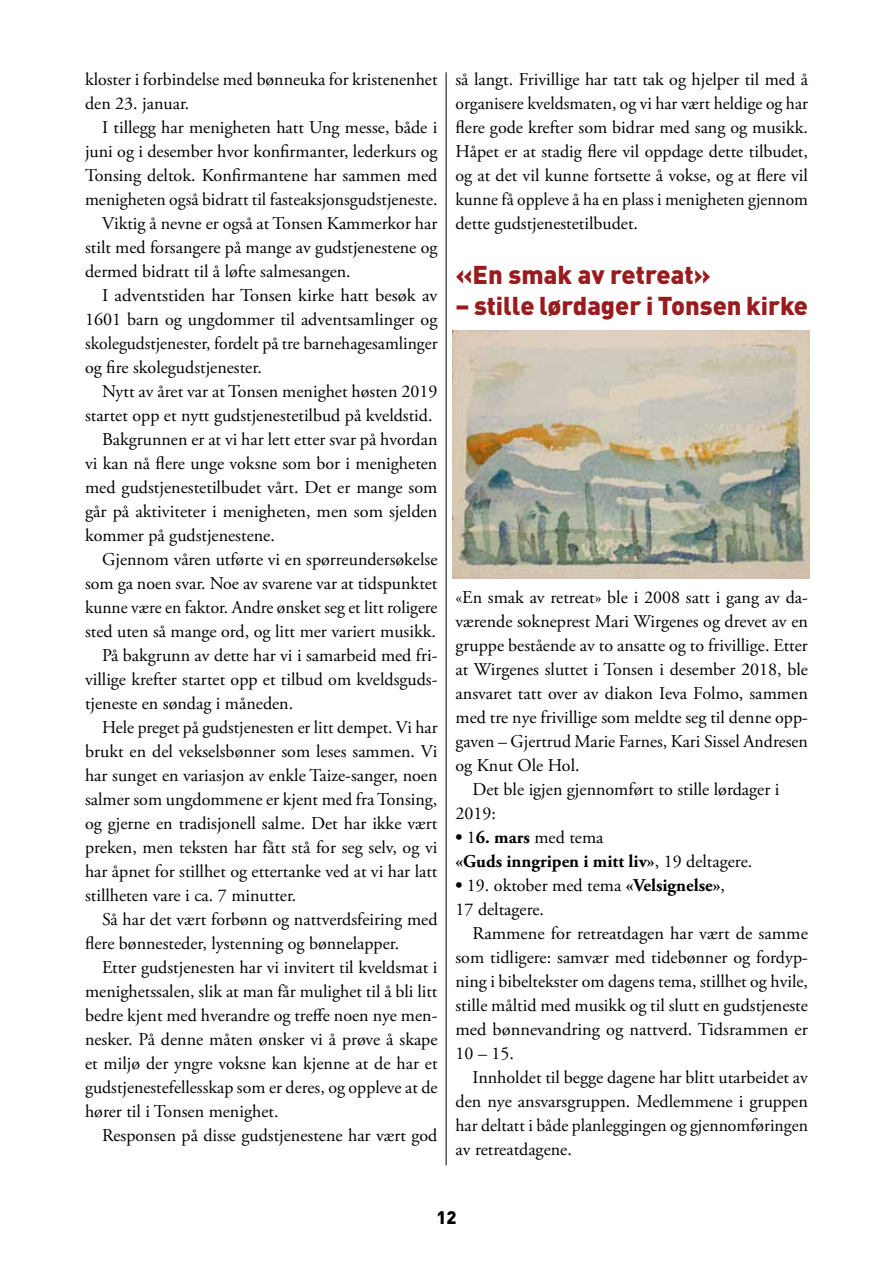
<style>
.page{position:relative;width:893px;height:1263px;background:#fff}
.page>*{position:absolute;margin:0;border:0;box-sizing:border-box;transform-origin:0 0}
.t1{font:900 25.5px "DINOT";color:#991b1e}
.t2{font:18px/24px "Adobe Garamond Pro";color:#000;text-align:justify}
.t3{font:700 18px/24px "Adobe Garamond Pro";color:#000}
.t4{font:900 18px "DINOT";color:#000}
.s1{font-weight:400}
.s2{font-weight:700}
</style>
<div class="page">
<hr style="left:446px;top:72px;width:1px;height:1093px;background:#000">
<img style="left:453px;top:331px;width:357px;height:247px">
<p class="t2" style="left:85px;top:68px;width:354px">kloster i forbindelse med bønneuka for kristenenhet den 23. januar.</p>
<p class="t2" style="left:102px;top:116px;width:337px">I tillegg har menigheten hatt Ung messe, både i</p>
<p class="t2" style="left:85px;top:140px;width:354px">juni og i desember hvor konfirmanter, lederkurs og</p>
<p class="t2" style="left:85px;top:164px;width:354px">Tonsing deltok. Konfirmantene har sammen med</p>
<p class="t2" style="left:85px;top:188px;width:354px">menigheten også bidratt til fasteaksjonsgudstjeneste.</p>
<p class="t2" style="left:102px;top:212px;width:337px">Viktig å nevne er også at Tonsen Kammerkor har</p>
<p class="t2" style="left:85px;top:236px;width:354px">stilt med forsangere på mange av gudstjenestene og</p>
<p class="t2" style="left:85px;top:260px;width:267px">dermed bidratt til å løfte salmesangen.</p>
<p class="t2" style="left:102px;top:284px;width:337px">I adventstiden har Tonsen kirke hatt besøk av</p>
<p class="t2" style="left:85px;top:308px;width:354px">1601 barn og ungdommer til adventsamlinger og</p>
<p class="t2" style="left:85px;top:332px;width:354px">skolegudstjenester, fordelt på tre barnehagesamlinger</p>
<p class="t2" style="left:85px;top:356px;width:178px">og fire skolegudstjenester.</p>
<p class="t2" style="left:102px;top:380px;width:337px">Nytt av året var at Tonsen menighet høsten 2019</p>
<p class="t2" style="left:85px;top:404px;width:349px">startet opp et nytt gudstjenestetilbud på kveldstid.</p>
<p class="t2" style="left:102px;top:428px;width:337px">Bakgrunnen er at vi har lett etter svar på hvordan</p>
<p class="t2" style="left:85px;top:452px;width:354px">vi kan nå flere unge voksne som bor i menigheten</p>
<p class="t2" style="left:85px;top:476px;width:354px">med gudstjenestetilbudet vårt. Det er mange som</p>
<p class="t2" style="left:85px;top:500px;width:354px">går på aktiviteter i menigheten, men som sjelden</p>
<p class="t2" style="left:85px;top:524px;width:191px">kommer på gudstjenestene.</p>
<p class="t2" style="left:102px;top:548px;width:337px">Gjennom våren utførte vi en spørreundersøkelse</p>
<p class="t2" style="left:85px;top:572px;width:354px">som ga noen svar. Noe av svarene var at tidspunktet</p>
<p class="t2" style="left:85px;top:596px;width:354px">kunne være en faktor. Andre ønsket seg et litt roligere</p>
<p class="t2" style="left:85px;top:620px;width:352px">sted uten så mange ord, og litt mer variert musikk.</p>
<p class="t2" style="left:102px;top:644px;width:337px">På bakgrunn av dette har vi i samarbeid med fri-</p>
<p class="t2" style="left:85px;top:668px;width:354px">villige krefter startet opp et tilbud om kveldsguds-</p>
<p class="t2" style="left:85px;top:692px;width:210px">tjeneste en søndag i måneden.</p>
<p class="t2" style="left:102px;top:716px;width:337px">Hele preget på gudstjenesten er litt dempet. Vi har</p>
<p class="t2" style="left:85px;top:740px;width:354px">brukt en del vekselsbønner som leses sammen. Vi</p>
<p class="t2" style="left:85px;top:764px;width:354px">har sunget en variasjon av enkle Taize-sanger, noen</p>
<p class="t2" style="left:85px;top:788px;width:354px">salmer som ungdommene er kjent med fra Tonsing,</p>
<p class="t2" style="left:85px;top:812px;width:354px">og gjerne en tradisjonell salme. Det har ikke vært</p>
<p class="t2" style="left:85px;top:836px;width:354px">preken, men teksten har fått stå for seg selv, og vi</p>
<p class="t2" style="left:85px;top:860px;width:354px">har åpnet for stillhet og ettertanke ved at vi har latt</p>
<p class="t2" style="left:85px;top:884px;width:213px">stillheten vare i ca. 7 minutter.</p>
<p class="t2" style="left:102px;top:908px;width:337px">Så har det vært forbønn og nattverdsfeiring med</p>
<p class="t2" style="left:85px;top:932px;width:316px">flere bønnesteder, lystenning og bønnelapper.</p>
<p class="t2" style="left:102px;top:956px;width:337px">Etter gudstjenesten har vi invitert til kveldsmat i</p>
<p class="t2" style="left:85px;top:980px;width:354px">menighetssalen, slik at man får mulighet til å bli litt</p>
<p class="t2" style="left:85px;top:1004px;width:354px">bedre kjent med hverandre og treffe noen nye men-</p>
<p class="t2" style="left:85px;top:1028px;width:354px">nesker. På denne måten ønsker vi å prøve å skape</p>
<p class="t2" style="left:85px;top:1052px;width:354px">et miljø der yngre voksne kan kjenne at de har et</p>
<p class="t2" style="left:85px;top:1076px;width:354px">gudstjenestefellesskap som er deres, og oppleve at de</p>
<p class="t2" style="left:85px;top:1100px;width:195px">hører til i Tonsen menighet.</p>
<p class="t2" style="left:102px;top:1124px;width:337px">Responsen på disse gudstjenestene har vært god</p>
<p class="t2" style="left:455px;top:68px;width:354px">så langt. Frivillige har tatt tak og hjelper til med å organisere kveldsmaten, og vi har vært heldige og har flere gode krefter som bidrar med sang og musikk.<br>Håpet er at stadig flere vil oppdage dette tilbudet, og at det vil kunne fortsette å vokse, og at flere vil kunne få oppleve å ha en plass i menigheten gjennom dette gudstjenestetilbudet.</p>
<h1 class="t1" style="left:455px;top:258px;width:257px">«En smak av retreat»</h1>
<h1 class="t1" style="left:455px;top:288px;width:354px">– stille lørdager i Tonsen kirke</h1>
<p class="t2" style="left:455px;top:585px;width:354px">«En smak av retreat» ble i 2008 satt i gang av da-</p>
<p class="t2" style="left:455px;top:609px;width:354px">værende sokneprest Mari Wirgenes og drevet av en</p>
<p class="t2" style="left:455px;top:633px;width:354px">gruppe bestående av to ansatte og to frivillige. Etter</p>
<p class="t2" style="left:455px;top:657px;width:354px">at Wirgenes sluttet i Tonsen i desember 2018, ble</p>
<p class="t2" style="left:455px;top:681px;width:354px">ansvaret tatt over av diakon Ieva Folmo, sammen</p>
<p class="t2" style="left:455px;top:705px;width:354px">med tre nye frivillige som meldte seg til denne opp-</p>
<p class="t2" style="left:455px;top:729px;width:354px">gaven – Gjertrud Marie Farnes, Kari Sissel Andresen</p>
<p class="t2" style="left:455px;top:753px;width:126px">og Knut Ole Hol.</p>
<p class="t2" style="left:472px;top:777px;width:308px">Det ble igjen gjennomført to stille lørdager i</p>
<p class="t2" style="left:455px;top:801px;width:42px">2019:</p>
<p class="t3" style="left:455px;top:825px;width:298px">• <span class="s1">1</span>6. mars <span class="s1">med tema<br></span>«Guds inngripen i mitt liv»<span class="s1">, 19 deltagere.</span></p>
<p class="t2" style="left:455px;top:873px;width:271px"><span class="s2">•</span> 19. oktober med tema <span class="s2">«Velsignelse»</span>,<br>17 deltagere.</p>
<p class="t2" style="left:455px;top:921px;width:354px;text-indent:17px">Rammene for retreatdagen har vært de samme som tidligere: samvær med tidebønner og fordyp&shy;ning i bibeltekster om dagens tema, stillhet og hvile, stille måltid med musikk og til slutt en gudstjeneste med bønnevandring og nattverd. Tidsrammen er 10 – 15.</p>
<p class="t2" style="left:455px;top:1065px;width:354px;text-indent:17px">Innholdet til begge dagene har blitt utarbeidet av den nye ansvarsgruppen. Medlemmene i gruppen har deltatt i både planleggingen og gjennomføringen av retreatdagene.</p>
<p class="t4" style="left:436px;top:1205px;width:22px">12</p>
</div>
